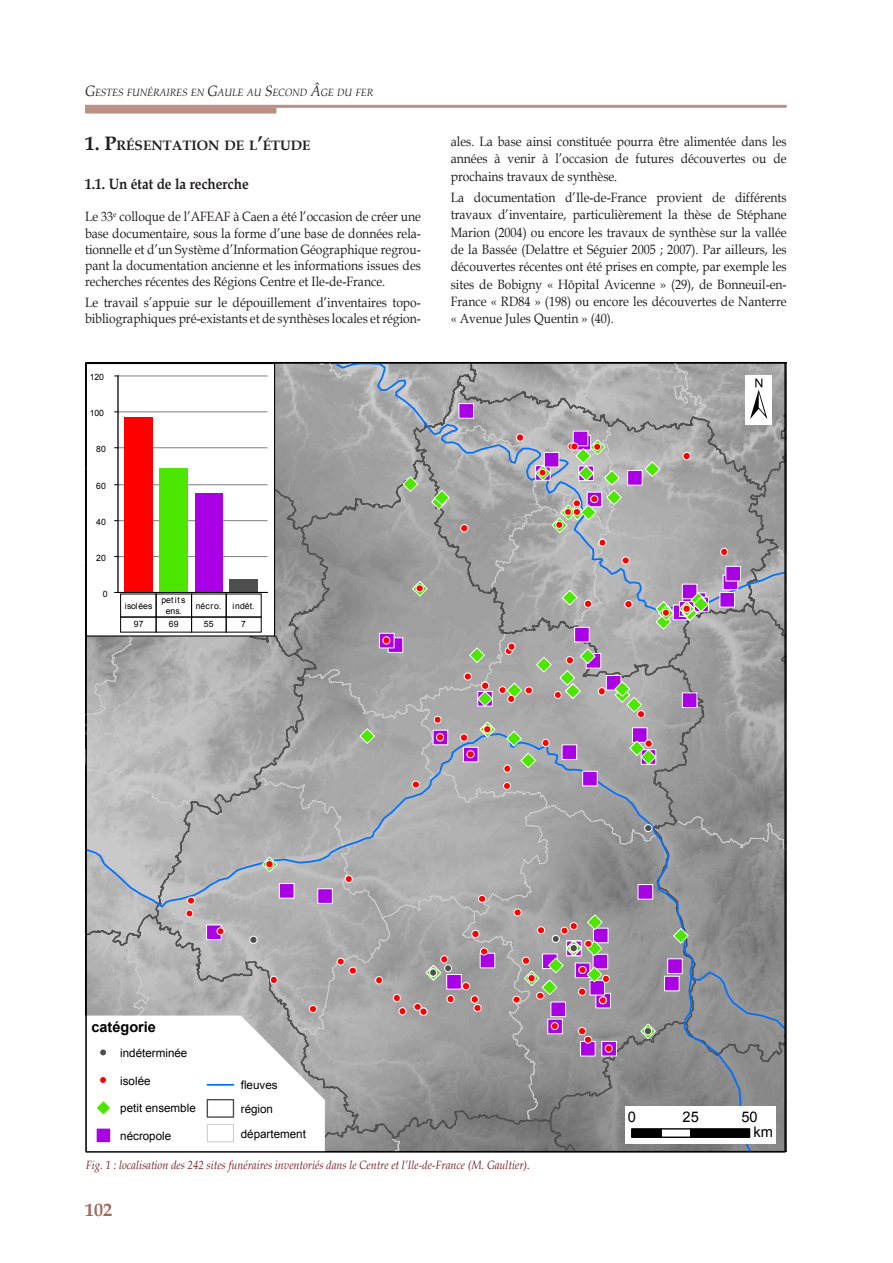
<style>
.page{position:relative;width:893px;height:1263px;background:#fff}
.page>*{position:absolute;margin:0;border:0;box-sizing:border-box;transform-origin:0 0}
.t1{font:700 18px "Book Antiqua";color:#9f695a}
.t2{font:700 15px "Book Antiqua";color:#231f20;scale:.9 1}
.t3{font:14.7px/15.3px "Arial";color:#000}
.t4{font:700 14.55px "Arial";color:#000}
.t5{font:700 13.65px "Book Antiqua";color:#231f20}
.Texte_courant{font:13.5px/17.2px "Book Antiqua";color:#231f20;text-align:justify;scale:.9 1}
.t6{font:italic 12px "Book Antiqua";color:#762023;scale:.9 1}
.t7{font:11.55px/23.5px "Arial";color:#000}
.titre_courant{font:italic 10.5px "Book Antiqua";letter-spacing:-.015em;color:#231f20;scale:.94 1}
.t8{font:8.7px/10.5px "Arial";letter-spacing:.01em;color:#000;text-align:center}
.s1{font-size:15px}
.s2{font-size:19.5px}
</style>
<div class="page">
<hr style="left:85px;top:105px;width:702px;height:3px;background:#b99083">
<div style="left:85px;top:108px;width:191px;height:6px;background:#b99083"></div>
<svg style="left:87px;top:364px;width:697px;height:786px;background:#adacae"></svg>
<div style="left:125px;top:417px;width:28px;height:175px;background:#f00"></div>
<div style="left:160px;top:468px;width:28px;height:124px;background:#4ce600"></div>
<div style="left:195px;top:493px;width:27px;height:99px;background:#a900e6"></div>
<div style="left:230px;top:579px;width:28px;height:13px;background:#4e4e4e"></div>
<hr style="left:118px;top:592px;width:149px;height:1px;background:#000">
<div style="left:191px;top:617px;width:36px;height:15px;border:1px solid #000"></div>
<div style="left:120px;top:617px;width:36px;height:15px;border:1px solid #000"></div>
<div style="left:226px;top:617px;width:36px;height:15px;border:1px solid #000"></div>
<div style="left:156px;top:617px;width:36px;height:15px;border:1px solid #000"></div>
<p class="titre_courant" style="left:85px;top:85px;width:308px"><span class="s1">G</span>ESTES FUNÉRAIRES EN <span class="s1">G</span>AULE AU <span class="s1">S</span>ECOND <span class="s1">Â</span>GE DU FER</p>
<p class="t5" style="left:85px;top:136px;width:227px"><span class="s2">1. P</span>RÉSENTATION DE L<span class="s2">’</span>ÉTUDE</p>
<p class="t2" style="left:85px;top:174px;width:184px">1.1. Un état de la recherche</p>
<p class="Texte_courant" style="left:85px;top:208px;width:375px;line-height:16.2px">Le 33<sup>e</sup> colloque de l’AFEAF à Caen a été l’occasion de créer une base documentaire, sous la forme d’une base de données rela&shy;tionnelle et d’un Système d’Information Géographique regrou&shy;pant la documentation ancienne et les informations issues des recherches récentes des Régions Centre et Ile-de-France.</p>
<p class="Texte_courant" style="left:85px;top:294px;width:375px;line-height:16.2px">Le travail s’appuie sur le dépouillement d’inventaires topo&shy;bibliographiques pré-existants et de synthèses locales et région-</p>
<p class="t8" style="left:90px;top:372px;width:16px">120</p>
<p class="t8" style="left:90px;top:408px;width:16px">100</p>
<p class="t8" style="left:96px;top:444px;width:11px">80</p>
<p class="t8" style="left:96px;top:481px;width:11px">60</p>
<p class="t8" style="left:96px;top:517px;width:11px">40</p>
<p class="t8" style="left:96px;top:553px;width:11px">20</p>
<p class="t8" style="left:103px;top:589px;width:6px">0</p>
<p class="t8" style="left:125px;top:600px;width:29px">isolées</p>
<p class="t8" style="left:134px;top:619px;width:11px">97</p>
<p class="t8" style="left:161px;top:595px;width:26px">petits ens.</p>
<p class="t8" style="left:169px;top:619px;width:11px">69</p>
<p class="t8" style="left:196px;top:600px;width:27px">nécro.</p>
<p class="t8" style="left:204px;top:619px;width:11px">55</p>
<p class="t8" style="left:233px;top:600px;width:24px">indét.</p>
<p class="t8" style="left:241px;top:619px;width:6px">7</p>
<p class="Texte_courant" style="left:451px;top:132px;width:375px">ales. La base ainsi constituée pourra être alimentée dans les années à venir à l’occasion de futures découvertes ou de prochains travaux de synthèse.</p>
<p class="Texte_courant" style="left:451px;top:189px;width:375px">La documentation d’Ile-de-France provient de différents travaux d’inventaire, particulièrement la thèse de Stéphane Marion (2004) ou encore les travaux de synthèse sur la vallée de la Bassée (Delattre et Séguier 2005 ; 2007). Par ailleurs, les découvertes récentes ont été prises en compte, par exemple les sites de Bobigny « Hôpital Avicenne » (29), de Bonneuil-en-France « RD84 » (198) ou encore les découvertes de Nanterre « Avenue Jules Quentin » (40).</p>
<p class="t4" style="left:91px;top:1017px;width:66px">catégorie</p>
<p class="t7" style="left:120px;top:1041px;width:69px">indéterminée</p>
<p class="t7" style="left:120px;top:1069px;width:32px">isolée</p>
<p class="t7" style="left:120px;top:1097px;width:77px">petit ensemble</p>
<p class="t7" style="left:120px;top:1124px;width:53px">nécropole</p>
<p class="t7" style="left:241px;top:1073px;width:38px">fleuves région</p>
<p class="t7" style="left:241px;top:1122px;width:67px">département</p>
<p class="t3" style="left:628px;top:1109px;width:10px">0</p>
<p class="t3" style="left:682px;top:1109px;width:18px">25</p>
<p class="t3" style="left:753px;top:1109px;width:21px;text-indent:-12px">50 km</p>
<p class="t6" style="left:86px;top:1157px;width:495px">Fig. 1 : localisation des 242 sites funéraires inventoriés dans le Centre et l’Ile-de-France (M. Gaultier).</p>
<p class="t1" style="left:85px;top:1198px;width:28px">102</p>
</div>
